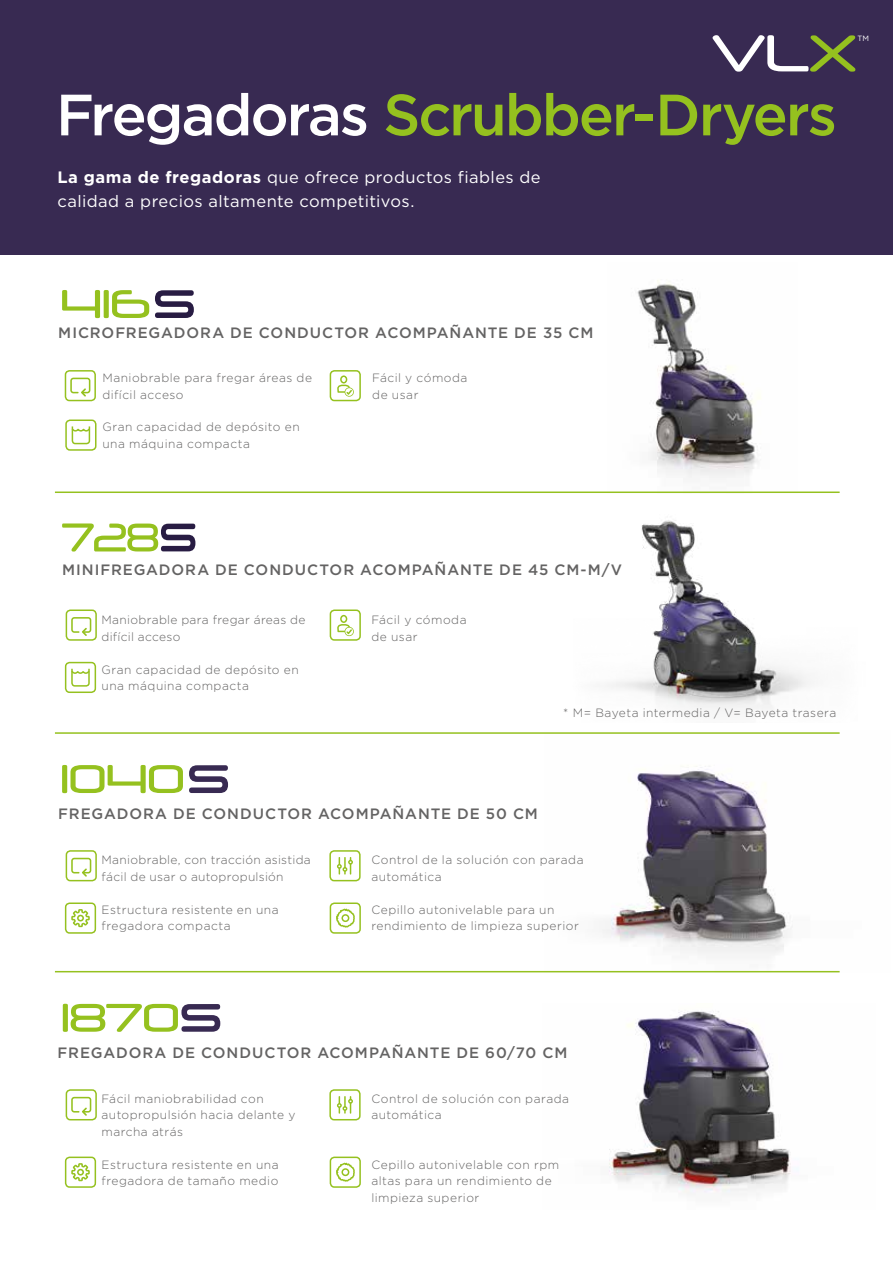
<style>
.page{position:relative;width:893px;height:1263px;background:#fff}
.page>*{position:absolute;margin:0;border:0;box-sizing:border-box;transform-origin:0 0}
.t1{font:500 58.05px "Gotham";letter-spacing:-.035em;color:#95c11f}
.t2{font:16.5px/24px "Gotham";letter-spacing:.025em;color:#fff}
.t3{font:500 15px "Gotham";letter-spacing:.06em;color:#646363}
.t4{font:300 12px/16.5px "Gotham";letter-spacing:.04em;color:#646363}
.t5{font:7.65px "Gotham";color:#fff}
.s1{color:#fff}
.s2{font-weight:700}
</style>
<div class="page">
<img style="left:637px;top:280px;width:124px;height:198px">
<div style="left:0;top:0;width:893px;height:254px;background:#382a52"></div>
<svg style="left:713px;top:35px;width:142px;height:37px"></svg>
<hr style="left:55px;top:491px;width:785px;height:2px;background:#95c11f">
<img style="left:543px;top:766px;width:296px;height:205px">
<img style="left:609px;top:1011px;width:189px;height:183px">
<div style="left:330px;top:1156px;width:31px;height:32px;border:2px solid #95c11f;border-radius:4px"></div>
<svg style="left:336px;top:1162px;width:19px;height:20px"></svg>
<div style="left:341px;top:1168px;width:8px;height:8px;border:2px solid #95c11f;border-radius:50%"></div>
<div style="left:330px;top:902px;width:31px;height:32px;border:2px solid #95c11f;border-radius:4px"></div>
<svg style="left:336px;top:908px;width:19px;height:20px"></svg>
<div style="left:341px;top:914px;width:8px;height:8px;border:2px solid #95c11f;border-radius:50%"></div>
<div style="left:66px;top:1089px;width:31px;height:31px;border:2px solid #95c11f;border-radius:4px"></div>
<svg style="left:71px;top:1097px;width:20px;height:19px"></svg>
<div style="left:66px;top:850px;width:31px;height:31px;border:2px solid #95c11f;border-radius:4px"></div>
<svg style="left:71px;top:858px;width:20px;height:19px"></svg>
<div style="left:65px;top:1156px;width:31px;height:32px;border:2px solid #95c11f;border-radius:4px"></div>
<svg style="left:71px;top:1163px;width:19px;height:18px"></svg>
<div style="left:65px;top:902px;width:31px;height:32px;border:2px solid #95c11f;border-radius:4px"></div>
<svg style="left:71px;top:909px;width:19px;height:18px"></svg>
<div style="left:329px;top:1089px;width:32px;height:31px;border:2px solid #95c11f;border-radius:4px"></div>
<svg style="left:337px;top:1096px;width:16px;height:18px"></svg>
<div style="left:329px;top:850px;width:32px;height:31px;border:2px solid #95c11f;border-radius:4px"></div>
<svg style="left:337px;top:857px;width:16px;height:17px"></svg>
<svg style="left:63px;top:1004px;width:157px;height:28px"></svg>
<hr style="left:55px;top:971px;width:785px;height:1px;background:#95c11f">
<hr style="left:55px;top:732px;width:785px;height:2px;background:#95c11f">
<svg style="left:62px;top:765px;width:121px;height:28px"></svg>
<svg style="left:189px;top:765px;width:39px;height:28px"></svg>
<div style="left:65px;top:370px;width:31px;height:31px;border:2px solid #95c11f;border-radius:4px"></div>
<svg style="left:70px;top:378px;width:20px;height:18px"></svg>
<svg style="left:62px;top:290px;width:87px;height:28px"></svg>
<svg style="left:155px;top:290px;width:39px;height:28px"></svg>
<div style="left:330px;top:370px;width:31px;height:31px;border:2px solid #95c11f;border-radius:4px"></div>
<svg style="left:337px;top:375px;width:17px;height:22px"></svg>
<div style="left:65px;top:419px;width:32px;height:32px;border:2px solid #95c11f;border-radius:4px"></div>
<svg style="left:71px;top:426px;width:20px;height:19px"></svg>
<svg style="left:62px;top:523px;width:133px;height:28px"></svg>
<div style="left:330px;top:609px;width:31px;height:32px;border:2px solid #95c11f;border-radius:4px"></div>
<svg style="left:337px;top:615px;width:17px;height:21px"></svg>
<div style="left:65px;top:662px;width:31px;height:31px;border:2px solid #95c11f;border-radius:4px"></div>
<svg style="left:71px;top:668px;width:19px;height:19px"></svg>
<div style="left:66px;top:609px;width:31px;height:32px;border:2px solid #95c11f;border-radius:4px"></div>
<svg style="left:71px;top:617px;width:20px;height:19px"></svg>
<img style="left:607px;top:520px;width:204px;height:191px">
<h1 class="t1" style="left:56px;top:77px;width:782px"><span class="s1">Fregadoras</span> Scrubber-Dryers</h1>
<h2 class="t2" style="left:57px;top:165px;width:485px"><span class="s2">La gama de fregadoras</span> que ofrece productos fiables de calidad a precios altamente competitivos.</h2>
<p class="t5" style="left:857px;top:33px;width:13px">TM</p>
<p class="t3" style="left:58px;top:323px;width:537px">MICROFREGADORA DE CONDUCTOR ACOMPAÑANTE DE 35 CM</p>
<p class="t4" style="left:102px;top:369px;width:211px">Maniobrable para fregar áreas de difícil acceso</p>
<p class="t4" style="left:102px;top:418px;width:199px">Gran capacidad de depósito en una máquina compacta</p>
<p class="t4" style="left:372px;top:369px;width:97px">Fácil y cómoda de usar</p>
<p class="t3" style="left:62px;top:560px;width:561px">MINIFREGADORA DE CONDUCTOR ACOMPAÑANTE DE 45 CM-M/V</p>
<p class="t4" style="left:101px;top:612px;width:206px">Maniobrable para fregar áreas de difícil acceso</p>
<p class="t4" style="left:101px;top:661px;width:199px">Gran capacidad de depósito en una máquina compacta</p>
<p class="t4" style="left:371px;top:612px;width:97px">Fácil y cómoda de usar</p>
<p class="t4" style="left:563px;top:704px;width:275px">* M= Bayeta intermedia / V= Bayeta trasera</p>
<p class="t3" style="left:58px;top:804px;width:481px">FREGADORA DE CONDUCTOR ACOMPAÑANTE DE 50 CM</p>
<p class="t4" style="left:101px;top:852px;width:211px">Maniobrable, con tracción asistida fácil de usar o autopropulsión</p>
<p class="t4" style="left:101px;top:901px;width:179px">Estructura resistente en una fregadora compacta</p>
<p class="t4" style="left:371px;top:852px;width:214px">Control de la solución con parada automática</p>
<p class="t4" style="left:371px;top:901px;width:209px">Cepillo autonivelable para un rendimiento de limpieza superior</p>
<p class="t3" style="left:58px;top:1043px;width:511px">FREGADORA DE CONDUCTOR ACOMPAÑANTE DE 60/70 CM</p>
<p class="t4" style="left:101px;top:1090px;width:195px">Fácil maniobrabilidad con autopropulsión hacia delante y marcha atrás</p>
<p class="t4" style="left:101px;top:1156px;width:179px">Estructura resistente en una fregadora de tamaño medio</p>
<p class="t4" style="left:371px;top:1090px;width:199px">Control de solución con parada automática</p>
<p class="t4" style="left:371px;top:1156px;width:189px">Cepillo autonivelable con rpm altas para un rendimiento de limpieza superior</p>
</div>
